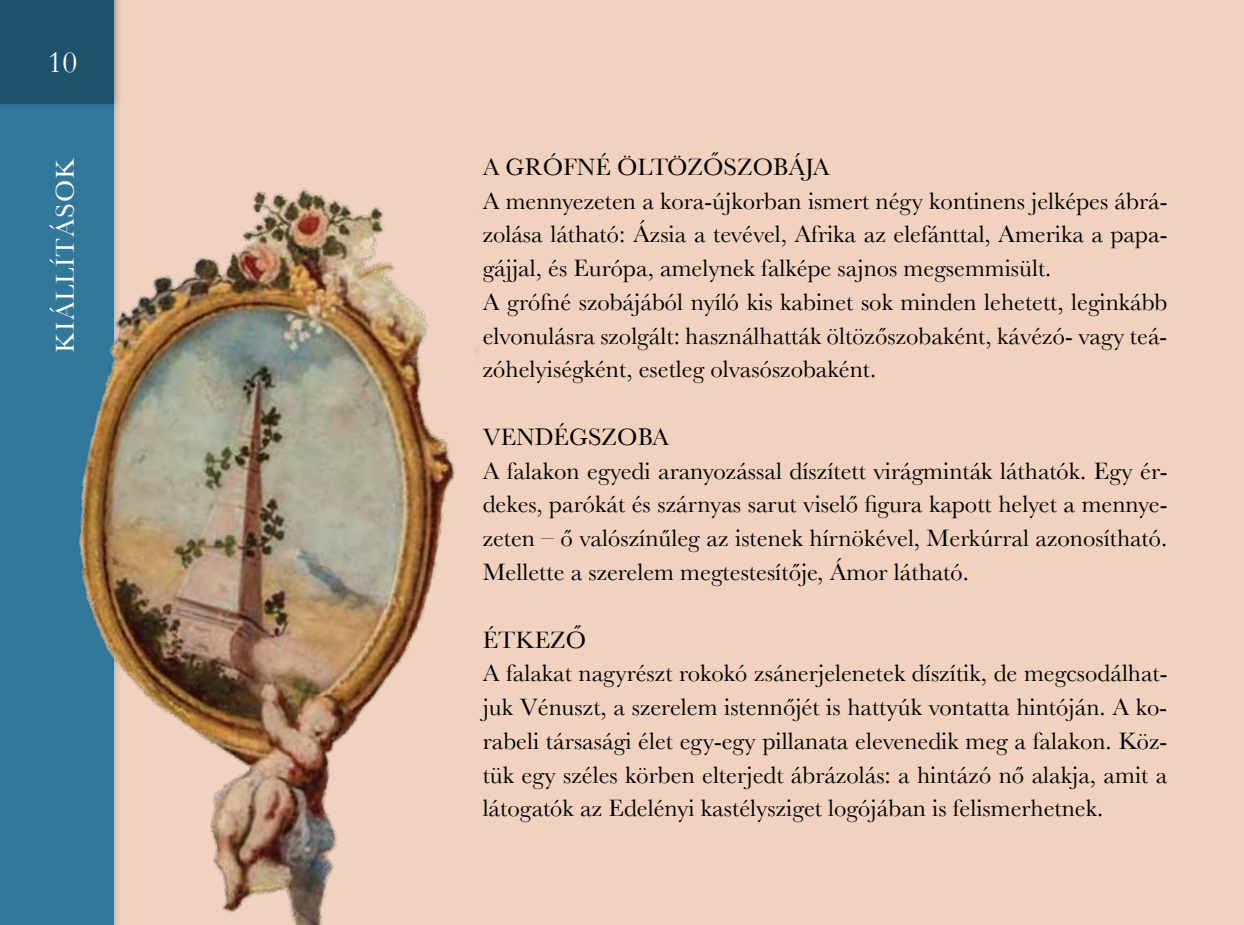
<style>
.page{position:relative;width:1244px;height:925px;background:#f0d2be}
.page>*{position:absolute;margin:0;border:0;box-sizing:border-box;transform-origin:0 0}
.t1{font:31.5px "Garamond";color:#fff}
.t2{font:27px "Baskerville";letter-spacing:.03em;color:#fff}
.t3{font:24.75px/33.8px "Baskerville";color:#000}
</style>
<div class="page">
<div style="left:0;top:0;width:114px;height:925px;background:#32789b"></div>
<div style="left:0;top:0;width:122px;height:112px;background:#000;opacity:.25"></div>
<div style="left:0;top:0;width:114px;height:104px;background:#1e526a"></div>
<img style="left:78px;top:136px;width:401px;height:789px">
<p class="t1" style="left:48px;top:43px;width:31px">10</p>
<p class="t2" style="left:49px;top:352px;width:187px;rotate:-90deg">kiállítás ok</p>
<p class="t3" style="left:483px;top:150px;width:686px">A GRÓFNÉ öltözőszobája<br>A mennyezeten a kora-újkorban ismert négy kontinens jelképes ábrá&shy;zolása látható: Ázsia a tevével, Afrika az elefánttal, Amerika a papa&shy;gájjal, és Európa, amelynek falképe sajnos megsemmisült.<br>A grófné szobájából nyíló kis kabinet sok minden lehetett, leginkább elvonulásra szolgált: használhatták öltözőszobaként, kávézó- vagy teá&shy;zóhelyiségként, esetleg olvasószobaként.</p>
<p class="t3" style="left:483px;top:420px;width:686px;text-indent:71px">égszoba<br>A falakon egyedi aranyozással díszített virágminták láthatók. Egy ér&shy;dekes, parókát és szárnyas sarut viselő figura kapott helyet a mennye&shy;zeten – ő valószínűleg az istenek hírnökével, Merkúrral azonosítható.<br>Mellette a szerelem megtestesítője, Ámor látható.</p>
<p class="t3" style="left:483px;top:622px;width:686px">Étkező<br>A falakat nagyrészt rokokó zsánerjelenetek díszítik, de megcsodálhat&shy;juk Vénuszt, a szerelem istennőjét is hattyúk vontatta hintóján. A ko&shy;rabeli társasági élet egy-egy pillanata elevenedik meg a falakon. Köz&shy;tük egy széles körben elterjedt ábrázolás: a hintázó nő alakja, amit a látogatók az Edelényi kastélysziget logójában is felismerhetnek.</p>
<p class="t3" style="left:483px;top:420px;width:36px">Vend</p>
</div>
